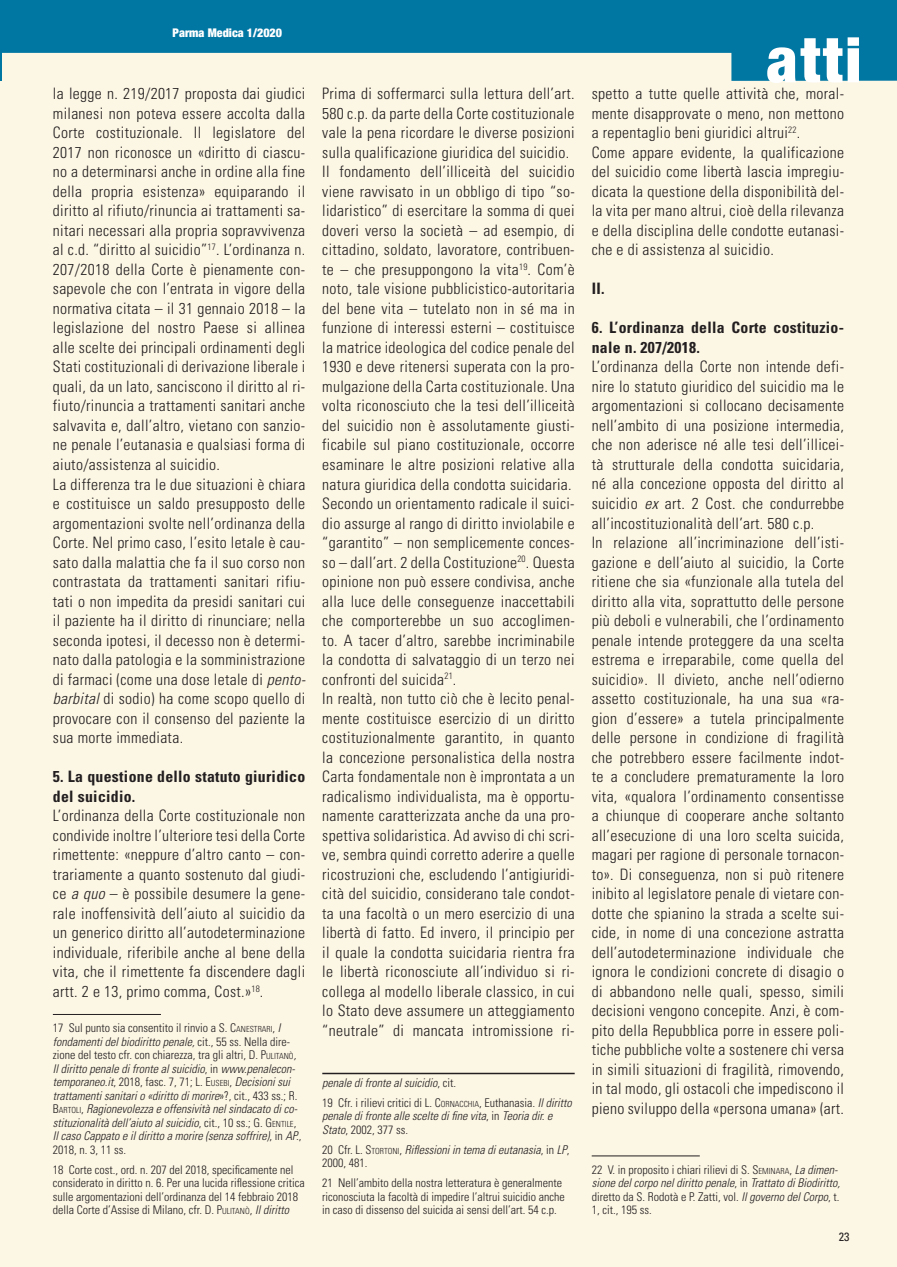
<style>
.page{position:relative;width:897px;height:1267px;background:#fff}
.page>*{position:absolute;margin:0;border:0;box-sizing:border-box;transform-origin:0 0}
.t1{font:300 condensed 15.75px/19.5px "Univers";letter-spacing:.02em;color:#231f20}
.t2{font:700 condensed 15.75px/19.5px "Univers";letter-spacing:.02em;color:#231f20}
.t3{font:300 condensed 12px/13.5px "Univers";color:#231f20}
.t4{font:italic 300 condensed 12px/13.5px "Univers";color:#231f20}
.t5{font:900 condensed 12px "Helvetica Neue";color:#fff}
.t6{font:condensed 12px "Univers";color:#231f20}
.s1{font-style:italic}
.s2{font-style:normal}
.s3{font-style:normal;font-size:8.4px}
.s4{font-style:inherit}
.s5{font-size:8.4px}
</style>
<div class="page">
<hr style="left:0;top:0;width:2px;height:1266px;background:#fcf6e4">
<div style="left:2px;top:0;width:894px;height:1266px;background:#fcf6e4"></div>
<hr style="left:0;top:0;width:2px;height:81px;background:#0076a3">
<svg style="left:2px;top:0;width:894px;height:81px;fill:#0076a3"></svg>
<svg style="left:767px;top:37px;width:91px;height:46px;background:#97c7d8"></svg>
<hr style="left:53px;top:1014px;width:108px;height:1px;background:#231f20">
<hr style="left:322px;top:1072px;width:252px;height:2px;background:#231f20">
<hr style="left:591px;top:1155px;width:108px;height:1px;background:#231f20">
<p class="t5" style="left:173px;top:25px;width:111px">Parma Medica 1/2020</p>
<p class="t1" style="left:53px;top:84px;width:254px">la legge n. 219/2017 proposta dai giudici milanesi non poteva essere accolta dalla Corte costituzionale. Il legislatore del 2017 non riconosce un «diritto di ciascu&shy;no a determinarsi anche in ordine alla fine della propria esistenza» equiparando il diritto al rifiuto/rinuncia ai trattamenti sa&shy;nitari necessari alla propria sopravvivenza al c.d. “diritto al suicidio”<sup>17</sup>. L’ordinanza n.<br>207/2018 della Corte è pienamente con&shy;sapevole che con l’entrata in vigore della normativa citata – il 31 gennaio 2018 – la legislazione del nostro Paese si allinea alle scelte dei principali ordinamenti degli Stati costituzionali di derivazione liberale i quali, da un lato, sanciscono il diritto al ri&shy;fiuto/rinuncia a trattamenti sanitari anche salvavita e, dall’altro, vietano con sanzio&shy;ne penale l’eutanasia e qualsiasi forma di aiuto/assistenza al suicidio.<br>La differenza tra le due situazioni è chiara e costituisce un saldo presupposto delle argomentazioni svolte nell’ordinanza della Corte. Nel primo caso, l’esito letale è cau&shy;sato dalla malattia che fa il suo corso non contrastata da trattamenti sanitari rifiu&shy;tati o non impedita da presidi sanitari cui il paziente ha il diritto di rinunciare; nella seconda ipotesi, il decesso non è determi&shy;nato dalla patologia e la somministrazione di farmaci (come una dose letale di <span class="s1">pento&shy;barbital</span> di sodio) ha come scopo quello di provocare con il consenso del paziente la sua morte immediata.</p>
<p class="t2" style="left:53px;top:766px;width:254px">5. La questione dello statuto giuridico del suicidio.</p>
<p class="t1" style="left:53px;top:805px;width:254px;text-align:justify">L’ordinanza della Corte costituzionale non condivide inoltre l’ulteriore tesi della Corte rimettente: «neppure d’altro canto – con&shy;trariamente a quanto sostenuto dal giudi&shy;ce <span class="s1">a quo</span> – è possibile desumere la gene&shy;rale inoffensività dell’aiuto al suicidio da un generico diritto all’autodeterminazione individuale, riferibile anche al bene della vita, che il rimettente fa discendere dagli artt. 2 e 13, primo comma, Cost.»<sup>18</sup>.</p>
<p class="t4" style="left:53px;top:1021px;width:250px"><span class="s2">17 Sul punto sia consentito il rinvio a S.</span> <span class="s2">C</span><span class="s3">ANESTRARI</span><span class="s2">,</span> I fondamenti del biodiritto penale, <span class="s2">cit., 55 ss. Nella dire&shy;zione del testo cfr. con chiarezza, tra gli altri, D.</span> <span class="s2">P</span><span class="s3">ULITANÒ</span>, Il diritto penale di fronte al suicidio<span class="s2">, in</span> www.penalecon&shy;temporaneo.it<span class="s2">, 2018, fasc. 7, 71; L.</span> <span class="s2">E</span><span class="s3">USEBI</span><span class="s2">,</span> Decisioni sui trattamenti sanitari o «diritto di morire<span class="s2">»?, cit., 433 ss.; R.<br></span><span class="s2">B</span><span class="s3">ARTOLI</span><span class="s2">,</span> Ragionevolezza e offensività nel sindacato di co&shy;stituzionalità dell’aiuto al suicidio<span class="s2">, cit., 10 ss.; G.</span> <span class="s2">G</span><span class="s3">ENTILE</span><span class="s2">, </span>Il caso Cappato e il diritto a morire (senza soffrire)<span class="s2">, in</span> AP.<span class="s2">, 2018, n. 3, 11 ss.</span></p>
<p class="t3" style="left:53px;top:1162px;width:253px">18 Corte cost., ord. n. 207 del 2018, specificamente nel considerato in diritto n. 6. Per una lucida riflessione critica sulle argomentazioni dell’ordinanza del 14 febbraio 2018 della Corte d’Assise di Milano, cfr. D. <span class="s4">P</span><span class="s5">ULITANÒ</span>, <span class="s1">Il diritto</span></p>
<p class="t1" style="left:322px;top:84px;width:254px">Prima di soffermarci sulla lettura dell’art.<br>580 c.p. da parte della Corte costituzionale vale la pena ricordare le diverse posizioni sulla qualificazione giuridica del suicidio.<br>Il fondamento dell’illiceità del suicidio viene ravvisato in un obbligo di tipo “so&shy;lidaristico” di esercitare la somma di quei doveri verso la società – ad esempio, di cittadino, soldato, lavoratore, contribuen&shy;te – che presuppongono la vita<sup>19</sup>. Com’è noto, tale visione pubblicistico-autoritaria del bene vita – tutelato non in sé ma in funzione di interessi esterni – costituisce la matrice ideologica del codice penale del 1930 e deve ritenersi superata con la pro&shy;mulgazione della Carta costituzionale. Una volta riconosciuto che la tesi dell’illiceità del suicidio non è assolutamente giusti&shy;ficabile sul piano costituzionale, occorre esaminare le altre posizioni relative alla natura giuridica della condotta suicidaria.<br>Secondo un orientamento radicale il suici&shy;dio assurge al rango di diritto inviolabile e “garantito” – non semplicemente conces&shy;so – dall’art. 2 della Costituzione<sup>20</sup>. Questa opinione non può essere condivisa, anche alla luce delle conseguenze inaccettabili che comporterebbe un suo accoglimen&shy;to. A tacer d’altro, sarebbe incriminabile la condotta di salvataggio di un terzo nei confronti del suicida<sup>21</sup>.<br>In realtà, non tutto ciò che è lecito penal&shy;mente costituisce esercizio di un diritto costituzionalmente garantito, in quanto la concezione personalistica della nostra Carta fondamentale non è improntata a un radicalismo individualista, ma è opportu&shy;namente caratterizzata anche da una pro&shy;spettiva solidaristica. Ad avviso di chi scri&shy;ve, sembra quindi corretto aderire a quelle ricostruzioni che, escludendo l’antigiuridi&shy;cità del suicidio, considerano tale condot&shy;ta una facoltà o un mero esercizio di una libertà di fatto. Ed invero, il principio per il quale la condotta suicidaria rientra fra le libertà riconosciute all’individuo si ri&shy;collega al modello liberale classico, in cui lo Stato deve assumere un atteggiamento “neutrale” di mancata intromissione ri-</p>
<p class="t3" style="left:322px;top:1072px;width:251px;line-height:20px"><span class="s1">penale di fronte al suicidio</span>, cit.<br>19 Cfr. i rilievi critici di L. <span class="s4">C</span><span class="s5">ORNACCHIA</span>, Euthanasia<span class="s1">. Il diritto</span></p>
<p class="t4" style="left:322px;top:1109px;width:232px">penale di fronte alle scelte di fine vita<span class="s2">, in</span> Teoria dir. e<br>Stato<span class="s2">, 2002, 377 ss.</span></p>
<p class="t4" style="left:322px;top:1142px;width:249px"><span class="s2">20 Cfr. L.</span> <span class="s2">S</span><span class="s3">TORTONI</span><span class="s2">,</span> Riflessioni in tema di eutanasia<span class="s2">, in</span> LP<span class="s2">,<br>2000, 481.</span></p>
<p class="t3" style="left:322px;top:1176px;width:244px">21 Nell’ambito della nostra letteratura è generalmente riconosciuta la facoltà di impedire l’altrui suicidio anche in caso di dissenso del suicida ai sensi dell’art. 54 c.p.</p>
<p class="t1" style="left:591px;top:84px;width:254px">spetto a tutte quelle attività che, moral&shy;mente disapprovate o meno, non mettono a repentaglio beni giuridici altrui<sup>22</sup>.<br>Come appare evidente, la qualificazione del suicidio come libertà lascia impregiu&shy;dicata la questione della disponibilità del&shy;la vita per mano altrui, cioè della rilevanza e della disciplina delle condotte eutanasi&shy;che e di assistenza al suicidio.</p>
<p class="t2" style="left:591px;top:279px;width:14px">II.</p>
<p class="t2" style="left:591px;top:318px;width:254px">6. L’ordinanza della Corte costituzio&shy;nale n. 207/2018.</p>
<p class="t1" style="left:591px;top:357px;width:254px">L’ordinanza della Corte non intende defi&shy;nire lo statuto giuridico del suicidio ma le argomentazioni si collocano decisamente nell’ambito di una posizione intermedia, che non aderisce né alle tesi dell’illicei&shy;tà strutturale della condotta suicidaria, né alla concezione opposta del diritto al suicidio <span class="s1">ex</span> art. 2 Cost. che condurrebbe all’incostituzionalità dell’art. 580 c.p.<br>In relazione all’incriminazione dell’isti&shy;gazione e dell’aiuto al suicidio, la Corte ritiene che sia «funzionale alla tutela del diritto alla vita, soprattutto delle persone più deboli e vulnerabili, che l’ordinamento penale intende proteggere da una scelta estrema e irreparabile, come quella del suicidio». Il divieto, anche nell’odierno assetto costituzionale, ha una sua «ra&shy;gion d’essere» a tutela principalmente delle persone in condizione di fragilità che potrebbero essere facilmente indot&shy;te a concludere prematuramente la loro vita, «qualora l’ordinamento consentisse a chiunque di cooperare anche soltanto all’esecuzione di una loro scelta suicida, magari per ragione di personale tornacon&shy;to». Di conseguenza, non si può ritenere inibito al legislatore penale di vietare con&shy;dotte che spianino la strada a scelte sui&shy;cide, in nome di una concezione astratta dell’autodeterminazione individuale che ignora le condizioni concrete di disagio o di abbandono nelle quali, spesso, simili decisioni vengono concepite. Anzi, è com&shy;pito della Repubblica porre in essere poli&shy;tiche pubbliche volte a sostenere chi versa in simili situazioni di fragilità, rimovendo, in tal modo, gli ostacoli che impediscono il pieno sviluppo della «persona umana» (art.</p>
<p class="t3" style="left:591px;top:1162px;width:250px">22 V. in proposito i chiari rilievi di S. <span class="s4">S</span><span class="s5">EMINARA</span>, <span class="s1">La dimen&shy;sione del corpo nel diritto penale</span>, in <span class="s1">Trattato di Biodiritto, </span>diretto da S. Rodotà e P. Zatti, vol. <span class="s1">Il governo del Corpo</span>, t.<br>1, cit., 195 ss.</p>
<p class="t6" style="left:838px;top:1228px;width:10px">23</p>
</div>
